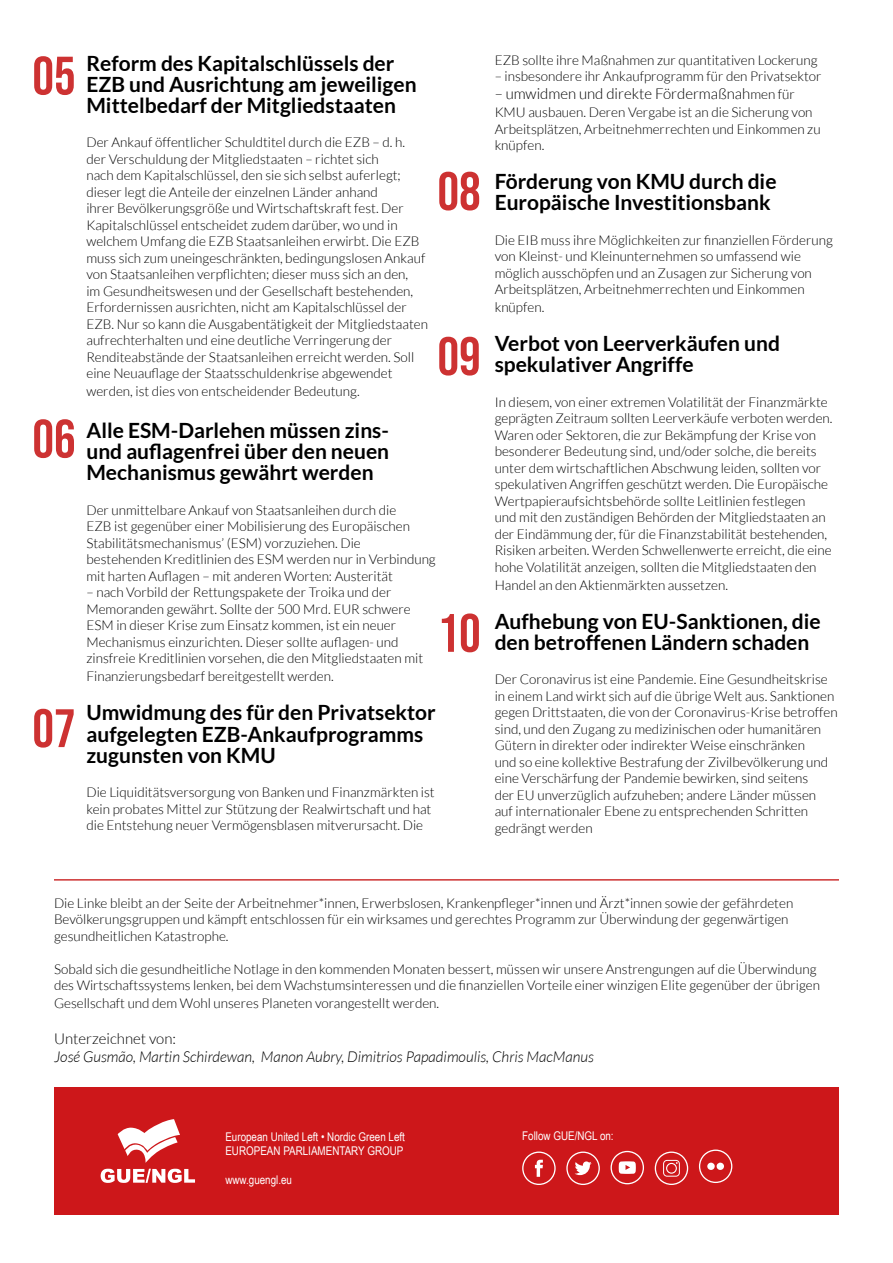
<style>
.page{position:relative;width:893px;height:1263px;background:#fff}
.page>*{position:absolute;margin:0;border:0;box-sizing:border-box;transform-origin:0 0}
.t1{font:54px "Bebas Neue";color:#cd3232}
.t2{font:700 21px/21px "Lato";color:#000}
.t3{font:italic 300 15px "Lato";color:#000}
.t4{font:300 15px "Lato";color:#000}
.t5{font:300 13.5px/16.5px "Lato";color:#000}
.t6{font:12px/14.4px "Arial Narrow";color:#fff}
.s1{font-size:13.5px}
</style>
<div class="page">
<hr style="left:54px;top:879px;width:785px;height:2px;background:#cd3232">
<div style="left:54px;top:1087px;width:785px;height:128px;background:#cd171a"></div>
<svg style="left:118px;top:1119px;width:62px;height:44px"></svg>
<svg style="left:101px;top:1169px;width:94px;height:14px"></svg>
<svg style="left:522px;top:1151px;width:34px;height:34px"></svg>
<svg style="left:611px;top:1151px;width:33px;height:33px"></svg>
<svg style="left:566px;top:1151px;width:34px;height:34px"></svg>
<svg style="left:699px;top:1149px;width:33px;height:34px"></svg>
<svg style="left:655px;top:1151px;width:33px;height:34px"></svg>
<h1 class="t1" style="left:32px;top:45px;width:45px">05</h1>
<h2 class="t2" style="left:86px;top:52px;width:332px">Reform des Kapitalschlüssels der<br>EZB und Ausrichtung am jeweiligen<br>Mittelbedarf der Mitgliedstaaten</h2>
<p class="t5" style="left:86px;top:134px;width:343px">Der Ankauf öffentlicher Schuldtitel durch die EZB – d. h. der Verschuldung der Mitgliedstaaten – richtet sich<br>nach dem Kapitalschlüssel, den sie sich selbst auferlegt; dieser legt die Anteile der einzelnen Länder anhand<br>ihrer Bevölkerungsgröße und Wirtschaftskraft fest. Der Kapitalschlüssel entscheidet zudem darüber, wo und in welchem Umfang die EZB Staatsanleihen erwirbt. Die EZB muss sich zum uneingeschränkten, bedingungslosen Ankauf von Staatsanleihen verpflichten; dieser muss sich an den,<br>im Gesundheitswesen und der Gesellschaft bestehenden, Erfordernissen ausrichten, nicht am Kapitalschlüssel der EZB. Nur so kann die Ausgabentätigkeit der Mitgliedstaaten aufrechterhalten und eine deutliche Verringerung der Renditeabstände der Staatsanleihen erreicht werden. Soll eine Neuauflage der Staatsschuldenkrise abgewendet</p>
<p class="t5" style="left:86px;top:383px;width:275px">werden, ist dies von entscheidender Bedeutung.</p>
<h2 class="t2" style="left:86px;top:420px;width:304px;text-align:justify">Alle ESM-Darlehen müssen zins&shy;und auflagenfrei über den neuen Mechanismus gewährt werden</h2>
<p class="t5" style="left:86px;top:502px;width:351px">Der unmittelbare Ankauf von Staatsanleihen durch die<br>EZB ist gegenüber einer Mobilisierung des Europäischen Stabilitätsmechanismus’ (ESM) vorzuziehen. Die bestehenden Kreditlinien des ESM werden nur in Verbindung mit harten Auflagen – mit anderen Worten: Austerität</p>
<p class="t5" style="left:86px;top:584px;width:338px">– nach Vorbild der Rettungspakete der Troika und der Memoranden gewährt. Sollte der 500 Mrd. EUR schwere ESM in dieser Krise zum Einsatz kommen, ist ein neuer Mechanismus einzurichten. Dieser sollte auflagen- und zinsfreie Kreditlinien vorsehen, die den Mitgliedstaaten mit</p>
<p class="t5" style="left:86px;top:668px;width:249px">Finanzierungsbedarf bereitgestellt werden.</p>
<h2 class="t2" style="left:86px;top:702px;width:351px">Umwidmung des für den Privatsektor aufgelegten EZB-Ankaufprogramms zugunsten von KMU</h2>
<p class="t5" style="left:86px;top:784px;width:350px">Die Liquiditätsversorgung von Banken und Finanzmärkten ist kein probates Mittel zur Stützung der Realwirtschaft und hat die Entstehung neuer Vermögensblasen mitverursacht. Die</p>
<h1 class="t1" style="left:437px;top:161px;width:45px">08</h1>
<h1 class="t1" style="left:437px;top:326px;width:45px">09</h1>
<h1 class="t1" style="left:32px;top:408px;width:45px">06</h1>
<h1 class="t1" style="left:437px;top:602px;width:45px">10</h1>
<h1 class="t1" style="left:32px;top:698px;width:45px">07</h1>
<p class="t5" style="left:495px;top:52px;width:324px">EZB sollte ihre Maßnahmen zur quantitativen Lockerung</p>
<p class="t5" style="left:495px;top:68px;width:328px">– insbesondere ihr Ankaufprogramm für den Privatsektor</p>
<p class="t4" style="left:495px;top:86px;width:302px">– umwidmen und direkte Fördermaßnah<span class="s1">men für</span></p>
<p class="t5" style="left:495px;top:104px;width:327px">KMU ausbauen. Deren Vergabe ist an die Sicherung von<br>Arbeitsplätzen, Arbeitnehmerrechten und Einkommen zu knüpfen.</p>
<h2 class="t2" style="left:495px;top:171px;width:283px">Förderung von KMU durch die<br>Europäische Investitionsbank</h2>
<p class="t5" style="left:495px;top:232px;width:340px">Die EIB muss ihre Möglichkeiten zur finanziellen Förderung von Kleinst- und Kleinunternehmen so umfassend wie möglich ausschöpfen und an Zusagen zur Sicherung von Arbeitsplätzen, Arbeitnehmerrechten und Einkommen</p>
<p class="t5" style="left:495px;top:299px;width:51px">knüpfen.</p>
<h2 class="t2" style="left:495px;top:333px;width:287px">Verbot von Leerverkäufen und spekulativer Angriffe</h2>
<p class="t5" style="left:495px;top:394px;width:339px">In diesem, von einer extremen Volatilität der Finanzmärkte geprägten Zeitraum sollten Leerverkäufe verboten werden.<br>Waren oder Sektoren, die zur Bekämpfung der Krise von besonderer Bedeutung sind, und/oder solche, die bereits unter dem wirtschaftlichen Abschwung leiden, sollten vor spekulativen Angriffen geschützt werden. Die Europäische Wertpapieraufsichtsbehörde sollte Leitlinien festlegen<br>und mit den zuständigen Behörden der Mitgliedstaaten an der Eindämmung der, für die Finanzstabilität bestehenden, Risiken arbeiten. Werden Schwellenwerte erreicht, die eine hohe Volatilität anzeigen, sollten die Mitgliedstaaten den</p>
<p class="t5" style="left:495px;top:577px;width:235px">Handel an den Aktienmärkten aussetzen.</p>
<h2 class="t2" style="left:495px;top:610px;width:327px">Aufhebung von EU-Sanktionen, die den betroffenen Ländern schaden</h2>
<p class="t5" style="left:495px;top:671px;width:345px">Der Coronavirus ist eine Pandemie. Eine Gesundheitskrise in einem Land wirkt sich auf die übrige Welt aus. Sanktionen gegen Drittstaaten, die von der Coronavirus-Krise betroffen sind, und den Zugang zu medizinischen oder humanitären Gütern in direkter oder indirekter Weise einschränken<br>und so eine kollektive Bestrafung der Zivilbevölkerung und eine Verschärfung der Pandemie bewirken, sind seitens<br>der EU unverzüglich aufzuheben; andere Länder müssen auf internationaler Ebene zu entsprechenden Schritten gedrängt werden</p>
<p class="t5" style="left:54px;top:895px;width:741px">Die Linke bleibt an der Seite der Arbeitnehmer*innen, Erwerbslosen, Krankenpfleger*innen und Ärzt*innen sowie der gefährdeten<br>Bevölkerungsgruppen und kämpft entschlossen für ein wirksames und gerechtes Programm zur Überwindung der gegenwärtigen gesundheitlichen Katastrophe.</p>
<p class="t5" style="left:54px;top:961px;width:768px">Sobald sich die gesundheitliche Notlage in den kommenden Monaten bessert, müssen wir unsere Anstrengungen auf die Überwindung des Wirtschaftssystems lenken, bei dem Wachstumsinteressen und die finanziellen Vorteile einer winzigen Elite gegenüber der übrigen</p>
<p class="t5" style="left:54px;top:995px;width:387px">Gesellschaft und dem Wohl unseres Planeten vorangestellt werden.</p>
<p class="t4" style="left:54px;top:1031px;width:124px">Unterzeichnet von:</p>
<p class="t3" style="left:54px;top:1049px;width:541px">José Gusmão, Martin Schirdewan, Manon Aubry, Dimitrios Papadimoulis, Chris MacManus</p>
<p class="t6" style="left:225px;top:1129px;width:181px">European United Left • Nordic Green Left<br>EUROPEAN PARLIAMENTARY GROUP</p>
<p class="t6" style="left:225px;top:1172px;width:68px">www.guengl.eu</p>
<p class="t6" style="left:522px;top:1128px;width:93px">Follow GUE/NGL on:</p>
</div>
